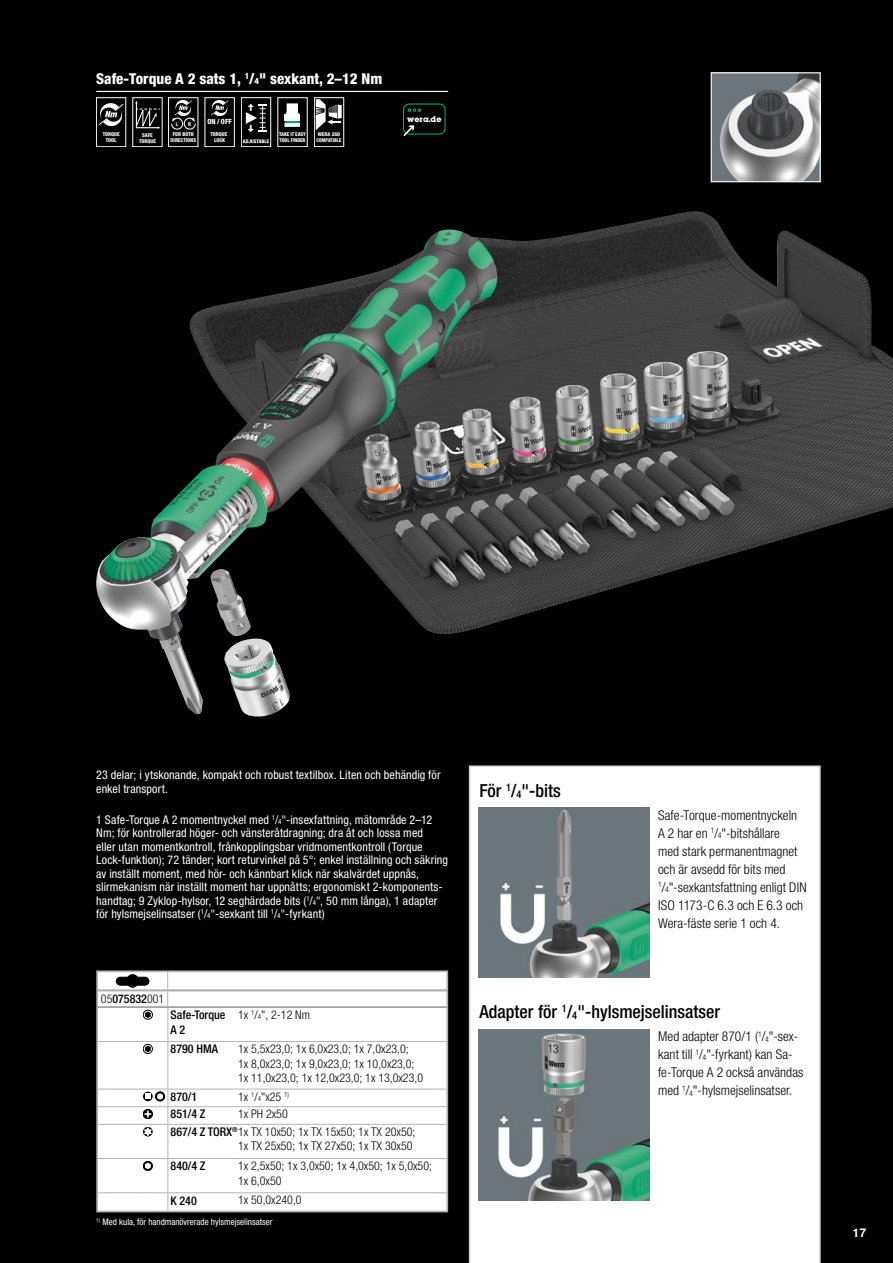
<style>
.page{position:relative;width:893px;height:1263px;background:#000}
.page>*{position:absolute;margin:0;border:0;box-sizing:border-box;transform-origin:0 0}
.t1{font:500 condensed 18px "Helvetica Neue LTW1 G";color:#000}
.t2{font:800 condensed 15px "Helvetica Neue LTW1 G";color:#fff}
.t3{font:300 condensed 13.5px/18px "Helvetica Neue LTW1 G";letter-spacing:.005em;color:#000}
.t4{font:condensed 12px/13.5px "Helvetica Neue LTW1 G";letter-spacing:.01em;color:#fff}
.t5{font:300 condensed 12px/14.4px "Helvetica Neue LTW1 G";color:#000}
.t6{font:500 condensed 12px/14.4px "Helvetica Neue LTW1 G";color:#000}
.t7{font:700 12px "Helvetica World";color:#fff}
.t8{font:condensed 9px "Helvetica Neue LTW1 G";color:#fff}
.t9{font:700 7.35px "Lubalin";color:#fff}
.t10{font:800 condensed 7.2px "Helvetica Neue LT Std";color:#fff}
.t11{font:800 condensed 5.25px/6.1px "Helvetica Neue LT Std";color:#fff;text-align:center}
.t12{font:800 condensed 5.25px/6.1px "Helvetica Neue LT Std";letter-spacing:-.02em;color:#fff}
.s1{font-size:8.7px}
.s2{font-size:6.9px}
.s3{font-weight:300}
.s4{font-weight:500}
.s5{font-size:10.5px}
.s6{font-size:7.8px}
</style>
<div class="page">
<hr style="left:96px;top:970px;width:72px;height:2px;background:#b1b3b4">
<hr style="left:168px;top:970px;width:280px;height:2px;background:#b1b3b4">
<div style="left:98px;top:1018px;width:348px;height:193px;background:#fff"></div>
<hr style="left:96px;top:1008px;width:2px;height:33px;background:#b1b3b4">
<hr style="left:167px;top:1008px;width:1px;height:33px;background:#b1b3b4">
<hr style="left:446px;top:1008px;width:2px;height:33px;background:#b1b3b4">
<hr style="left:96px;top:1041px;width:2px;height:48px;background:#b1b3b4">
<hr style="left:167px;top:1042px;width:1px;height:47px;background:#b1b3b4">
<hr style="left:446px;top:1041px;width:2px;height:48px;background:#b1b3b4">
<svg style="left:96px;top:1089px;width:2px;height:35px"></svg>
<svg style="left:446px;top:1089px;width:2px;height:35px"></svg>
<hr style="left:96px;top:1124px;width:2px;height:34px;background:#b1b3b4">
<hr style="left:167px;top:1125px;width:1px;height:33px;background:#b1b3b4">
<hr style="left:446px;top:1124px;width:2px;height:34px;background:#b1b3b4">
<hr style="left:96px;top:1158px;width:2px;height:35px;background:#b1b3b4">
<hr style="left:167px;top:1159px;width:1px;height:33px;background:#b1b3b4">
<hr style="left:446px;top:1158px;width:2px;height:35px;background:#b1b3b4">
<svg style="left:96px;top:1193px;width:2px;height:18px"></svg>
<svg style="left:446px;top:1193px;width:2px;height:18px"></svg>
<hr style="left:98px;top:1041px;width:45px;height:1px;background:#b1b3b4">
<hr style="left:168px;top:1041px;width:70px;height:1px;background:#b1b3b4">
<hr style="left:238px;top:1041px;width:208px;height:1px;background:#b1b3b4">
<hr style="left:98px;top:1089px;width:45px;height:1px;background:#b1b3b4">
<hr style="left:168px;top:1089px;width:70px;height:1px;background:#b1b3b4">
<hr style="left:238px;top:1089px;width:208px;height:1px;background:#b1b3b4">
<hr style="left:98px;top:1106px;width:45px;height:1px;background:#b1b3b4">
<hr style="left:168px;top:1106px;width:70px;height:1px;background:#b1b3b4">
<hr style="left:238px;top:1106px;width:208px;height:1px;background:#b1b3b4">
<hr style="left:98px;top:1124px;width:45px;height:1px;background:#b1b3b4">
<hr style="left:168px;top:1124px;width:70px;height:1px;background:#b1b3b4">
<hr style="left:238px;top:1124px;width:208px;height:1px;background:#b1b3b4">
<hr style="left:98px;top:1158px;width:45px;height:1px;background:#b1b3b4">
<hr style="left:168px;top:1158px;width:70px;height:1px;background:#b1b3b4">
<hr style="left:238px;top:1158px;width:208px;height:1px;background:#b1b3b4">
<hr style="left:98px;top:1192px;width:45px;height:1px;background:#b1b3b4">
<hr style="left:168px;top:1192px;width:70px;height:1px;background:#b1b3b4">
<hr style="left:238px;top:1192px;width:208px;height:1px;background:#b1b3b4">
<hr style="left:96px;top:1211px;width:47px;height:1px;background:#b1b3b4">
<svg style="left:143px;top:1192px;width:25px;height:20px"></svg>
<hr style="left:168px;top:1211px;width:70px;height:1px;background:#b1b3b4">
<hr style="left:238px;top:1211px;width:210px;height:1px;background:#b1b3b4">
<div style="left:143px;top:1010px;width:9px;height:9px;background:#181818;border-radius:50%"></div>
<div style="left:143px;top:1010px;width:10px;height:9px;border:1px solid #000;border-radius:50%"></div>
<svg style="left:96px;top:971px;width:352px;height:47px;background:#eee"></svg>
<div style="left:143px;top:1044px;width:10px;height:10px;border:1px solid #000;border-radius:50%"></div>
<svg style="left:143px;top:1041px;width:25px;height:11px"></svg>
<svg style="left:143px;top:1089px;width:25px;height:47px"></svg>
<div style="left:143px;top:1161px;width:10px;height:10px;border:1px solid #000;border-radius:50%"></div>
<svg style="left:143px;top:1158px;width:25px;height:12px"></svg>
<svg style="left:403px;top:104px;width:43px;height:32px"></svg>
<img style="left:96px;top:211px;width:797px;height:503px">
<img style="left:713px;top:74px;width:106px;height:106px">
<div style="left:711px;top:72px;width:110px;height:110px;border:1px solid #fff"></div>
<div style="left:469px;top:765px;width:352px;height:498px;background:#fff"></div>
<img style="left:479px;top:807px;width:170px;height:170px">
<img style="left:479px;top:1030px;width:170px;height:170px">
<div style="left:277px;top:97px;width:30px;height:50px;border:1px solid #fff"></div>
<svg style="left:284px;top:103px;width:16px;height:24px"></svg>
<div style="left:284px;top:114px;width:16px;height:6px;background:#fff"></div>
<div style="left:314px;top:97px;width:30px;height:50px;border:1px solid #fff"></div>
<svg style="left:316px;top:99px;width:26px;height:31px"></svg>
<div style="left:96px;top:97px;width:30px;height:50px;border:1px solid #fff"></div>
<svg style="left:99px;top:103px;width:24px;height:24px"></svg>
<div style="left:168px;top:97px;width:30px;height:50px;border:1px solid #fff"></div>
<svg style="left:171px;top:99px;width:25px;height:31px"></svg>
<div style="left:132px;top:97px;width:30px;height:50px;border:1px solid #fff"></div>
<svg style="left:135px;top:101px;width:25px;height:28px"></svg>
<div style="left:205px;top:97px;width:30px;height:50px;border:1px solid #fff"></div>
<svg style="left:211px;top:99px;width:17px;height:18px"></svg>
<div style="left:241px;top:97px;width:30px;height:50px;border:1px solid #fff"></div>
<svg style="left:243px;top:139px;width:26px;height:4px"></svg>
<svg style="left:246px;top:104px;width:21px;height:28px"></svg>
<hr style="left:96px;top:91px;width:352px;height:1px;background:#fff">
<p class="t2" style="left:96px;top:70px;width:288px">Safe-Torque A 2 sats 1, <sup>1</sup>/<span class="s1">4</span>" sexkant, 2–12 Nm</p>
<p class="t11" style="left:176px;top:121px;width:4px">L</p>
<p class="t11" style="left:188px;top:121px;width:4px">R</p>
<p class="t10" style="left:208px;top:117px;width:26px">ON / OFF</p>
<p class="t11" style="left:139px;top:132px;width:18px">SAFE<br>TORQUE</p>
<p class="t11" style="left:210px;top:131px;width:18px">TORQUE<br>LOCK</p>
<p class="t11" style="left:103px;top:131px;width:18px">TORQUE<br>TOOL</p>
<p class="t11" style="left:171px;top:131px;width:27px">FOR BOTH<br>DIRECTIONS</p>
<p class="t12" style="left:279px;top:131px;width:28px">TAKE IT EASY<br>TOOL FINDER</p>
<p class="t11" style="left:317px;top:131px;width:26px;text-align:left">WERA 2GO<br>COMPATIBLE</p>
<p class="t9" style="left:407px;top:114px;width:36px">wera.de</p>
<p class="t4" style="left:96px;top:768px;width:346px">23 delar; i ytskonande, kompakt och robust textilbox. Liten och behändig för enkel transport.</p>
<p class="t4" style="left:96px;top:813px;width:353px">1 Safe-Torque A 2 momentnyckel med <sup>1</sup>/<span class="s2">4</span>"-insexfattning, mätområde 2–12<br>Nm; för kontrollerad höger- och vänsteråtdragning; dra åt och lossa med<br>eller utan momentkontroll, frånkopplingsbar vridmomentkontroll (Torque Lock-funktion); 72 tänder; kort returvinkel på 5°; enkel inställning och säkring av inställt moment, med hör- och kännbart klick när skalvärdet uppnås, slirmekanism när inställt moment har uppnåtts; ergonomiskt 2-komponents&shy;handtag; 9 Zyklop-hylsor, 12 seghärdade bits (<sup>1</sup>/<span class="s2">4</span>", 50 mm långa), 1 adapter för hylsmejselinsatser (<sup>1</sup>/<span class="s2">4</span>"-sexkant till <sup>1</sup>/<span class="s2">4</span>"-fyrkant)</p>
<p class="t6" style="left:101px;top:991px;width:65px"><span class="s3">05</span>075832<span class="s3">001</span></p>
<p class="t6" style="left:171px;top:1008px;width:56px">Safe-Torque<br>A2</p>
<p class="t5" style="left:238px;top:1007px;width:73px">1x <sup>1</sup>/<span class="s2">4</span>", 2-12 Nm</p>
<p class="t6" style="left:171px;top:1042px;width:49px">8790 HMA</p>
<p class="t5" style="left:238px;top:1042px;width:187px">1x 5,5x23,0; 1x 6,0x23,0; 1x 7,0x23,0;<br>1x 8,0x23,0; 1x 9,0x23,0; 1x 10,0x23,0;<br>1x 11,0x23,0; 1x 12,0x23,0; 1x 13,0x23,0</p>
<p class="t6" style="left:171px;top:1089px;width:28px">870/1</p>
<p class="t5" style="left:238px;top:1089px;width:53px">1x <sup>1</sup>/<span class="s2">4</span>"x25 <sup>1)</sup></p>
<p class="t6" style="left:171px;top:1107px;width:36px">851/4 Z</p>
<p class="t5" style="left:171px;top:1105px;width:246px;line-height:17.7px;text-indent:67px">1x PH 2x50<br><span class="s4">867/4 Z TORX</span><sup>®</sup>1x TX 10x50; 1x TX 15x50; 1x TX 20x50;</p>
<p class="t5" style="left:238px;top:1139px;width:176px">1x TX 25x50; 1x TX 27x50; 1x TX 30x50</p>
<p class="t6" style="left:171px;top:1159px;width:36px">840/4 Z</p>
<p class="t5" style="left:238px;top:1159px;width:195px">1x 2,5x50; 1x 3,0x50; 1x 4,0x50; 1x 5,0x50;<br>1x 6,0x50</p>
<p class="t6" style="left:171px;top:1193px;width:28px">K 240</p>
<p class="t5" style="left:238px;top:1193px;width:65px">1x 50,0x240,0</p>
<p class="t8" style="left:96px;top:1216px;width:178px"><sup>1)</sup> Med kula, för handmanövrerade hylsmejselinsatser</p>
<h1 class="t1" style="left:479px;top:779px;width:83px">För <sup>1</sup>/<span class="s5">4</span>"-bits</h1>
<p class="t3" style="left:658px;top:806px;width:150px">Safe-Torque-momentnyckeln<br>A 2 har en <sup>1</sup>/<span class="s6">4</span>"-bitshållare<br>med stark permanentmagnet och är avsedd för bits med<br><sup>1</sup>/<span class="s6">4</span>"-sexkantsfattning enligt DIN<br>ISO 1173-C 6.3 och E 6.3 och<br>Wera-fäste serie 1 och 4.</p>
<h1 class="t1" style="left:479px;top:1001px;width:242px">Adapter för <sup>1</sup>/<span class="s5">4</span>"-hylsmejselinsatser</h1>
<p class="t3" style="left:658px;top:1027px;width:147px">Med adapter 870/1 (<sup>1</sup>/<span class="s6">4</span>"-sex&shy;kant till <sup>1</sup>/<span class="s6">4</span>"-fyrkant) kan Sa&shy;fe-Torque A 2 också användas med <sup>1</sup>/<span class="s6">4</span>"-hylsmejselinsatser.</p>
<p class="t7" style="left:853px;top:1225px;width:15px">17</p>
</div>
